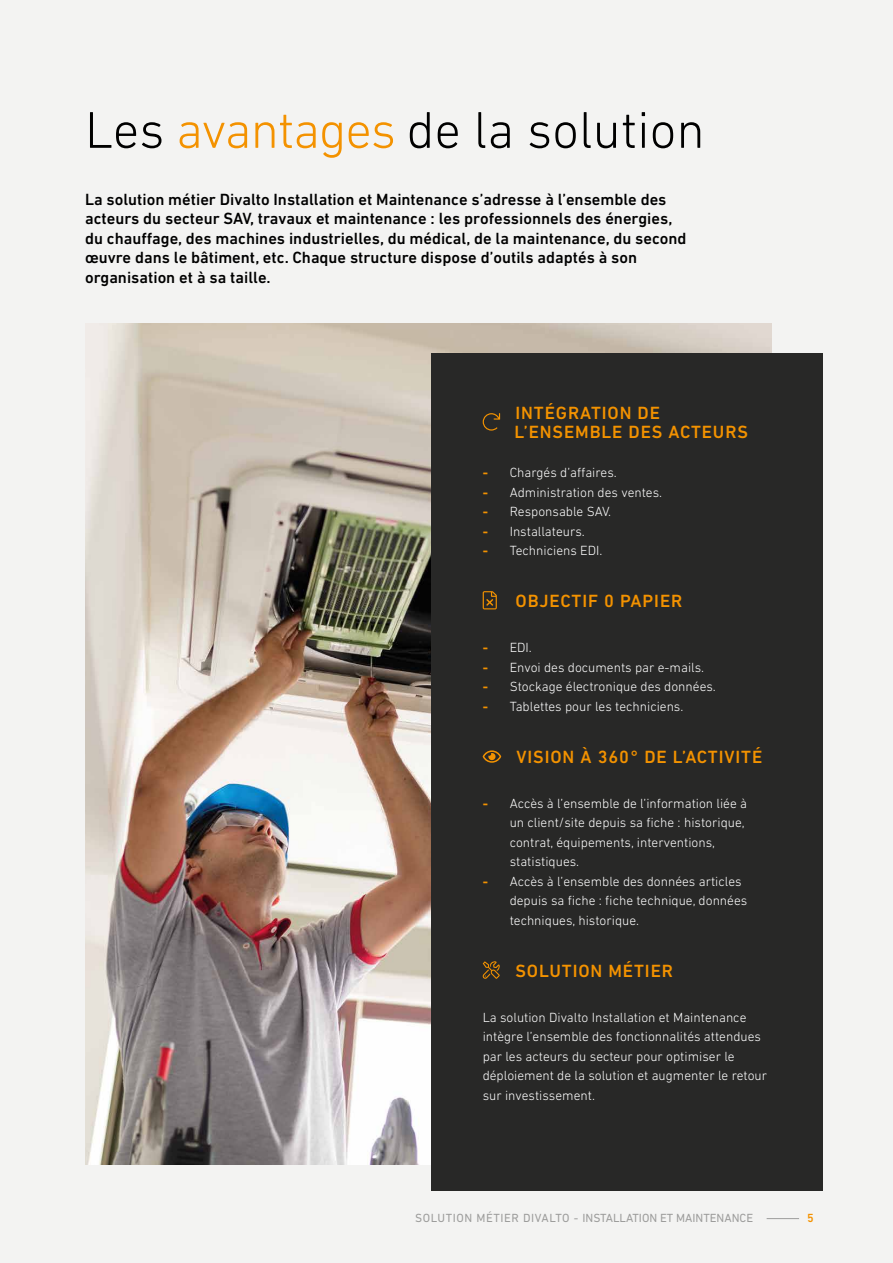
<style>
.page{position:relative;width:893px;height:1263px;background:#f3f3f2}
.page>*{position:absolute;margin:0;border:0;box-sizing:border-box;transform-origin:0 0}
.t1{font:300 52.5px "DIN Next LT Pro";color:#000}
.t2{font:500 18px/19.5px "DIN Next LT Pro";letter-spacing:.05em;color:#f39200}
.t3{font:500 16.5px/19.5px "DIN Next LT Pro";color:#000}
.t4{font:300 13.5px/19.5px "DIN Next LT Pro";color:#fff}
.t5{font:12px "DIN Next LT Pro";color:#9d9d9c}
.t6{font:500 12px "DIN Next LT Pro";color:#f39200}
.s1{color:#f39200}
.s2{font-weight:700;color:#f39200}
</style>
<div class="page">
<hr style="left:767px;top:1218px;width:32px;height:1px;background:#9d9d9c">
<img style="left:85px;top:323px;width:687px;height:841px">
<div style="left:432px;top:353px;width:391px;height:837px;background:#282827"></div>
<svg style="left:483px;top:413px;width:17px;height:18px"></svg>
<svg style="left:483px;top:591px;width:14px;height:18px"></svg>
<svg style="left:483px;top:750px;width:18px;height:13px"></svg>
<svg style="left:482px;top:961px;width:18px;height:18px"></svg>
<h1 class="t1" style="left:85px;top:100px;width:621px">Les <span class="s1">avantages</span> de la solution</h1>
<p class="t3" style="left:85px;top:189px;width:603px">La solution métier Divalto Installation et Maintenance s’adresse à l’ensemble des acteurs du secteur SAV, travaux et maintenance : les professionnels des énergies, du chauffage, des machines industrielles, du médical, de la maintenance, du second œuvre dans le bâtiment, etc. Chaque structure dispose d’outils adaptés à son organisation et à sa taille.</p>
<h2 class="t2" style="left:515px;top:403px;width:235px">INTÉGRATION DE<br>L’ENSEMBLE DES ACTEURS</h2>
<p class="t4" style="left:483px;top:463px;width:136px"><span class="s2">-</span> Chargés d’affaires.</p>
<p class="t4" style="left:483px;top:482px;width:181px"><span class="s2">-</span> Administration des ventes.</p>
<p class="t4" style="left:483px;top:502px;width:130px"><span class="s2">-</span> Responsable SAV.</p>
<p class="t4" style="left:483px;top:521px;width:104px"><span class="s2">-</span> Installateurs.</p>
<p class="t4" style="left:483px;top:541px;width:121px"><span class="s2">-</span> Techniciens EDI.</p>
<h2 class="t2" style="left:516px;top:591px;width:168px">OBJECTIF 0 PAPIER</h2>
<p class="t4" style="left:483px;top:638px;width:51px"><span class="s2">-</span> EDI.</p>
<p class="t4" style="left:483px;top:657px;width:223px"><span class="s2">-</span> Envoi des documents par e-mails.</p>
<p class="t4" style="left:483px;top:677px;width:235px"><span class="s2">-</span> Stockage électronique des données.</p>
<p class="t4" style="left:483px;top:696px;width:202px"><span class="s2">-</span> Tablettes pour les techniciens.</p>
<h2 class="t2" style="left:516px;top:747px;width:247px">VISION À 360° DE L’ACTIVITÉ</h2>
<p class="t4" style="left:510px;top:793px;width:239px;text-indent:-27px"><span class="s2">-</span> Accès à l’ensemble de l’information liée à un client/site depuis sa fiche : historique, contrat, équipements, interventions, statistiques.</p>
<p class="t4" style="left:510px;top:871px;width:239px;text-indent:-27px"><span class="s2">-</span> Accès à l’ensemble des données articles depuis sa fiche : fiche technique, données techniques, historique.</p>
<h2 class="t2" style="left:515px;top:961px;width:159px">SOLUTION MÉTIER</h2>
<p class="t4" style="left:483px;top:1007px;width:286px">La solution Divalto Installation et Maintenance intègre l’ensemble des fonctionnalités attendues par les acteurs du secteur pour optimiser le déploiement de la solution et augmenter le retour sur investissement.</p>
<p class="t5" style="left:415px;top:1211px;width:339px">SOLUTION MÉTIER DIVALTO - INSTALLATION ET MAINTENANCE</p>
<p class="t6" style="left:807px;top:1210px;width:8px">5</p>
</div>
